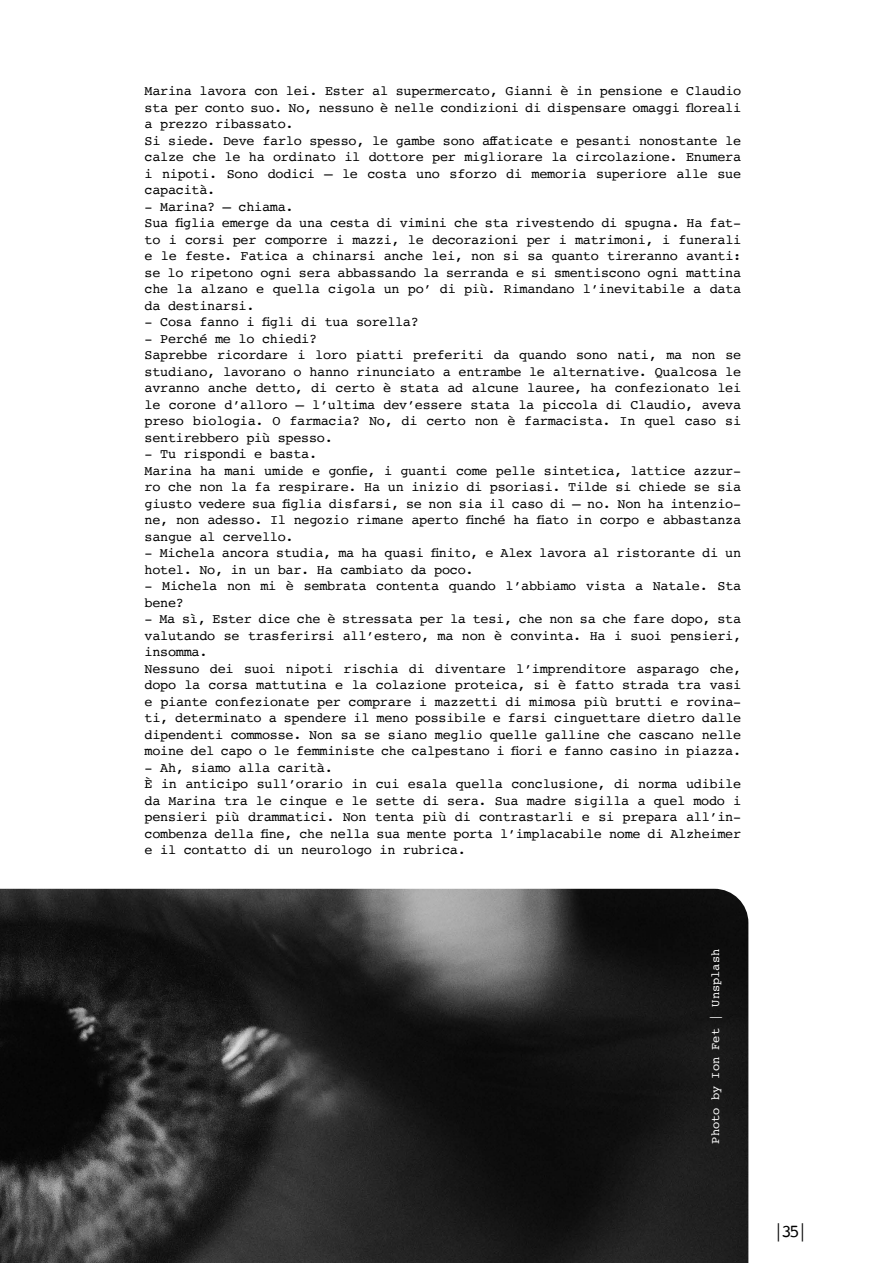
<style>
.page{position:relative;width:893px;height:1263px;background:#fff}
.page>*{position:absolute;margin:0;border:0;box-sizing:border-box;transform-origin:0 0}
.t1{font:18px "Courier";color:#000}
.t2{font:13.5px/16.5px "Courier";letter-spacing:-.02em;color:#000;text-align:justify}
.t3{font:12px "Courier";color:#fff}
</style>
<div class="page">
<img style="left:0;top:889px;width:748px;height:374px">
<p class="t2" style="left:145px;top:82px;width:598px">Marina lavora con lei. Ester al supermercato, Gianni è in pensione e Claudio sta per conto suo. No, nessuno è nelle condizioni di dispensare omaggi floreali a prezzo ribassato.</p>
<p class="t2" style="left:145px;top:132px;width:598px">Si siede. Deve farlo spesso, le gambe sono affaticate e pesanti nonostante le calze che le ha ordinato il dottore per migliorare la circolazione. Enumera i nipoti. Sono dodici – le costa uno sforzo di memoria superiore alle sue capacità.</p>
<p class="t2" style="left:145px;top:198px;width:151px">- Marina? – chiama.</p>
<p class="t2" style="left:145px;top:214px;width:598px">Sua figlia emerge da una cesta di vimini che sta rivestendo di spugna. Ha fat&shy;to i corsi per comporre i mazzi, le decorazioni per i matrimoni, i funerali e le feste. Fatica a chinarsi anche lei, non si sa quanto tireranno avanti: se lo ripetono ogni sera abbassando la serranda e si smentiscono ogni mattina che la alzano e quella cigola un po’ di più. Rimandano l’inevitabile a data da destinarsi.</p>
<p class="t2" style="left:145px;top:313px;width:276px">- Cosa fanno i figli di tua sorella?</p>
<p class="t2" style="left:145px;top:330px;width:174px">- Perché me lo chiedi?</p>
<p class="t2" style="left:145px;top:346px;width:598px">Saprebbe ricordare i loro piatti preferiti da quando sono nati, ma non se studiano, lavorano o hanno rinunciato a entrambe le alternative. Qualcosa le avranno anche detto, di certo è stata ad alcune lauree, ha confezionato lei le corone d’alloro – l’ultima dev’essere stata la piccola di Claudio, aveva preso biologia. O farmacia? No, di certo non è farmacista. In quel caso si sentirebbero più spesso.</p>
<p class="t2" style="left:145px;top:445px;width:174px">- Tu rispondi e basta.</p>
<p class="t2" style="left:145px;top:462px;width:598px">Marina ha mani umide e gonfie, i guanti come pelle sintetica, lattice azzur&shy;ro che non la fa respirare. Ha un inizio di psoriasi. Tilde si chiede se sia giusto vedere sua figlia disfarsi, se non sia il caso di – no. Non ha intenzio&shy;ne, non adesso. Il negozio rimane aperto finché ha fiato in corpo e abbastanza sangue al cervello.</p>
<p class="t2" style="left:145px;top:544px;width:598px">- Michela ancora studia, ma ha quasi finito, e Alex lavora al ristorante di un hotel. No, in un bar. Ha cambiato da poco.</p>
<p class="t2" style="left:145px;top:577px;width:598px">- Michela non mi è sembrata contenta quando l’abbiamo vista a Natale. Sta bene?</p>
<p class="t2" style="left:145px;top:610px;width:598px">- Ma sì, Ester dice che è stressata per la tesi, che non sa che fare dopo, sta valutando se trasferirsi all’estero, ma non è convinta. Ha i suoi pensieri, insomma.</p>
<p class="t2" style="left:145px;top:660px;width:598px">Nessuno dei suoi nipoti rischia di diventare l’imprenditore asparago che, dopo la corsa mattutina e la colazione proteica, si è fatto strada tra vasi e piante confezionate per comprare i mazzetti di mimosa più brutti e rovina&shy;ti, determinato a spendere il meno possibile e farsi cinguettare dietro dalle dipendenti commosse. Non sa se siano meglio quelle galline che cascano nelle moine del capo o le femministe che calpestano i fiori e fanno casino in piazza.</p>
<p class="t2" style="left:145px;top:759px;width:190px">- Ah, siamo alla carità.</p>
<p class="t2" style="left:145px;top:775px;width:598px">È in anticipo sull’orario in cui esala quella conclusione, di norma udibile da Marina tra le cinque e le sette di sera. Sua madre sigilla a quel modo i pensieri più drammatici. Non tenta più di contrastarli e si prepara all’in&shy;combenza della fine, che nella sua mente porta l’implacabile nome di Alzheimer e il contatto di un neurologo in rubrica.</p>
<p class="t3" style="left:706px;top:1143px;width:196px;rotate:-90deg">Photo by Ion Fet | Unsplash</p>
<h1 class="t1" style="left:773px;top:1217px;width:36px">|35|</h1>
</div>
